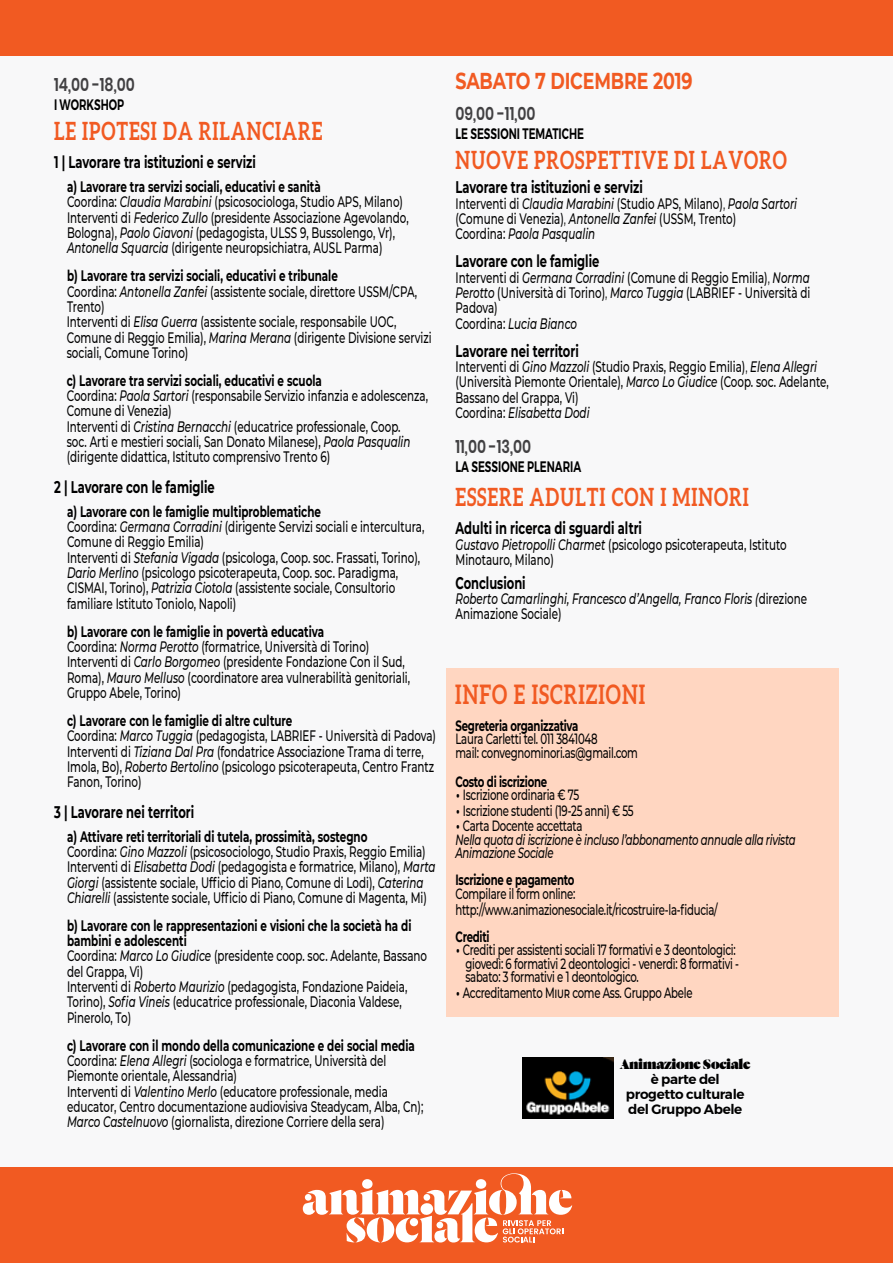
<style>
.page{position:relative;width:893px;height:1263px;background:#f8f8f9}
.page>*{position:absolute;margin:0;border:0;box-sizing:border-box;transform-origin:0 0}
.t1{font:700 27px "Aleo";color:#f15a22;scale:.73 1}
.t2{font:700 25.2px "Aleo";letter-spacing:.05em;color:#f15a22;scale:.73 1}
.t3{font:700 22.95px "Montserrat";letter-spacing:-.01em;color:#f15a22;scale:.76 1}
.t4{font:600 18.3px "Poppins";color:#414042;scale:.78 1}
.t5{font:700 16.8px "Montserrat";color:#000;scale:.68 1}
.t6{font:500 15.15px/15.3px "Montserrat";color:#000;scale:.68 1}
.t7{font:italic 500 15.15px/15.3px "Montserrat";color:#000;scale:.68 1}
.t8{font:600 15.15px "Montserrat";color:#000;scale:.68 1}
.t9{font:900 15px "Dala Floda";letter-spacing:-.025em;color:#000}
.t10{font:500 14.85px/13.5px "Montserrat";letter-spacing:-.025em;color:#000;scale:.68 1}
.t11{font:italic 500 14.85px/13.5px "Montserrat";letter-spacing:-.025em;color:#000;scale:.68 1}
.t12{font:700 14.85px "Montserrat";letter-spacing:-.025em;color:#000;scale:.68 1}
.t13{font:600 13.5px/15px "Montserrat";letter-spacing:-.025em;color:#000;text-align:center}
.s1{font-weight:700}
.s2{font-style:italic}
.s3{font-weight:400}
.s4{font-style:normal}
.s5{font-family:"Spectral"}
.s6{font-family:"Spectral";font-style:normal}
</style>
<div class="page">
<div style="left:0;top:1167px;width:893px;height:96px;background:#f15a22"></div>
<svg style="left:303px;top:1173px;width:269px;height:69px"></svg>
<div style="left:0;top:0;width:893px;height:55px;background:#f15a22"></div>
<img style="left:523px;top:1057px;width:91px;height:61px">
<div style="left:447px;top:668px;width:392px;height:348px;background:#ffd6c1"></div>
<p class="t4" style="left:54px;top:73px;width:105px">14,00 -18,00</p>
<p class="t8" style="left:54px;top:93px;width:93px">i Workshop</p>
<h2 class="t2" style="left:54px;top:116px;width:369px">LE IPOTESI DA RILANCIARE</h2>
<p class="t5" style="left:54px;top:150px;width:298px">1 | Lavorare tra istituzioni e servizi</p>
<p class="t6" style="left:67px;top:178px;width:504px"><span class="s1">a) Lavorare tra servizi sociali, educativi e sanità<br></span>Coordina: <span class="s2">Claudia Marabini</span> (psicosociologa, Studio APS, Milano)<br>Interventi di <span class="s2">Federico Zullo</span> (presidente Associazione Agevolando, Bologna), <span class="s2">Paolo Giavoni</span> (pedagogista, ULSS 9, Bussolengo, Vr), <span class="s2">Antonella Squarcia</span> (dirigente neuropsichiatra, AUSL Parma)</p>
<p class="t6" style="left:67px;top:268px;width:538px"><span class="s1">b) Lavorare tra servizi sociali, educativi e tribunale<br></span>Coordina: <span class="s2">Antonella Zanfei</span> (assistente sociale, direttore USSM/CPA, Trento)<br>Interventi di <span class="s2">Elisa Guerra</span> (assistente sociale, responsabile UOC, Comune di Reggio Emilia), <span class="s2">Marina Merana</span> (dirigente Divisione servizi sociali, Comune Torino)</p>
<p class="t6" style="left:67px;top:372px;width:533px"><span class="s1">c) Lavorare tra servizi sociali, educativi e scuola<br></span>Coordina: <span class="s2">Paola Sartori</span> (responsabile Servizio infanzia e adolescenza, Comune di Venezia)<br>Interventi di <span class="s2">Cristina Bernacchi</span> (educatrice professionale, Coop.<br>soc. Arti e mestieri sociali, San Donato Milanese), <span class="s2">Paola Pasqualin </span>(dirigente didattica, Istituto comprensivo Trento 6)</p>
<p class="t5" style="left:54px;top:475px;width:238px">2 | Lavorare con le famiglie</p>
<p class="t6" style="left:67px;top:503px;width:527px"><span class="s1">a) Lavorare con le famiglie multiproblematiche<br></span>Coordina: <span class="s2">Germana Corradini</span> (dirigente Servizi sociali e intercultura, Comune di Reggio Emilia)<br>Interventi di <span class="s2">Stefania Vigada</span> (psicologa, Coop. soc. Frassati, Torino), <span class="s2">Dario Merlino</span> (psicologo psicoterapeuta, Coop. soc. Paradigma,<br>Cismai</p>
<p class="t6" style="left:67px;top:580px;width:484px;text-indent:38px">, Torino), <span class="s2">Patrizia Ciotola</span> (assistente sociale, Consultorio familiare Istituto Toniolo, Napoli)</p>
<p class="t6" style="left:67px;top:623px;width:506px"><span class="s1">b) Lavorare con le famiglie in povertà educativa<br></span>Coordina: <span class="s2">Norma Perotto</span> (formatrice, Università di Torino)<br>Interventi di <span class="s2">Carlo Borgomeo</span> (presidente Fondazione Con il Sud, Roma), <span class="s2">Mauro Melluso</span> (coordinatore area vulnerabilità genitoriali, Gruppo Abele, Torino)</p>
<p class="t6" style="left:67px;top:712px;width:544px"><span class="s1">c) Lavorare con le famiglie di altre culture<br></span>Coordina: <span class="s2">Marco Tuggia</span> (pedagogista, LABRIEF - Università di Padova)<br>Interventi di <span class="s2">Tiziana Dal Pra</span> (fondatrice Associazione Trama di terre, Imola, Bo), <span class="s2">Roberto Bertolino</span> (psicologo psicoterapeuta, Centro Frantz Fanon, Torino)</p>
<p class="t5" style="left:54px;top:800px;width:208px">3 | Lavorare nei territori</p>
<p class="t6" style="left:67px;top:828px;width:543px"><span class="s1">a) Attivare reti territoriali di tutela, prossimità, sostegno<br></span>Coordina: <span class="s2">Gino Mazzoli</span> (psicosociologo, Studio Praxis, Reggio Emilia)<br>Interventi di <span class="s2">Elisabetta Dodi</span> (pedagogista e formatrice, Milano), <span class="s2">Marta Giorgi</span> (assistente sociale, Ufficio di Piano, Comune di Lodi), <span class="s2">Caterina Chiarelli</span> (assistente sociale, Ufficio di Piano, Comune di Magenta, Mi)</p>
<p class="t6" style="left:67px;top:917px;width:531px"><span class="s1">b) Lavorare con le rappresentazioni e visioni che la società ha di bambini e adolescenti<br></span>Coordina: <span class="s2">Marco Lo Giudice</span> (presidente coop. soc. Adelante, Bassano del Grappa, Vi)<br>Interventi di <span class="s2">Roberto Maurizio</span> (pedagogista, Fondazione Paideia, Torino), <span class="s2">Sofia Vineis</span> (educatrice professionale, Diaconia Valdese, Pinerolo, To)</p>
<p class="t6" style="left:67px;top:1037px;width:526px"><span class="s1">c) Lavorare con il mondo della comunicazione e dei social media </span>Coordina: <span class="s2">Elena Allegri</span> (sociologa e formatrice, Università del Piemonte orientale, Alessandria)<br>Interventi di <span class="s2">Valentino Merlo</span> (educatore professionale, media educator, Centro documentazione audiovisiva Steadycam, Alba, Cn); <span class="s2">Marco Castelnuovo</span> (giornalista, direzione Corriere della sera)</p>
<h3 class="t3" style="left:455px;top:64px;width:313px">sabato 7 DICEMBRE 2019</h3>
<p class="t4" style="left:455px;top:103px;width:104px">09,00 -11,00</p>
<p class="t8" style="left:455px;top:122px;width:191px">LE SESSIONI TEMATICHE</p>
<h2 class="t2" style="left:455px;top:145px;width:211px">NUOVE PROSPETTI</h2>
<h2 class="t2" style="left:642px;top:145px;width:161px">VEDI LAVORO</h2>
<p class="t5" style="left:455px;top:175px;width:277px">Lavorare tra istituzioni e servizi</p>
<p class="t6" style="left:455px;top:195px;width:504px">Interventi di <span class="s2">Claudia Marabini</span> (Studio APS, Milano)<span class="s3">,</span> <span class="s2">Paola Sartori </span>(Comune di Venezia)<span class="s3">,</span> <span class="s2">Antonella Zanfei</span> (USSM, Trento)<br>Coordina: <span class="s2">Paola Pasqualin</span></p>
<p class="t5" style="left:455px;top:249px;width:213px">Lavorare con le famiglie</p>
<p class="t6" style="left:455px;top:269px;width:523px">Interventi di <span class="s2">Germana Corradini</span> (Comune di Reggio Emilia)<span class="s3">,</span> <span class="s2">Norma Perotto</span> (Università di Torino)<span class="s3">,</span> <span class="s2">Marco Tuggia</span> (LABRIEF - Università di Padova)<br>Coordina: <span class="s2">Lucia Bianco</span></p>
<p class="t5" style="left:455px;top:338px;width:183px">Lavorare nei territori</p>
<p class="t6" style="left:455px;top:358px;width:550px">Interventi di <span class="s2">Gino Mazzoli</span> (Studio Praxis, Reggio Emilia)<span class="s3">,</span> <span class="s2">Elena Allegri </span>(Università Piemonte Orientale), <span class="s2">Marco Lo Giudice</span> (Coop. soc. Adelante, Bassano del Grappa, Vi)<br>Coordina: <span class="s2">Elisabetta Dodi</span></p>
<p class="t4" style="left:455px;top:436px;width:99px">11,00 -13,00</p>
<p class="t8" style="left:455px;top:455px;width:186px">LA SESSIONE PLENARIA</p>
<h2 class="t2" style="left:455px;top:482px;width:17px">ESSERE</h2>
<h2 class="t2" style="left:529px;top:482px;width:19px">ADULTI</h2>
<h2 class="t2" style="left:612px;top:482px;width:21px">CON</h2>
<h2 class="t2" style="left:660px;top:482px;width:35px">I MINORI</h2>
<p class="t5" style="left:455px;top:516px;width:276px">Adulti in ricerca di sguardi altri</p>
<p class="t6" style="left:455px;top:536px;width:489px"><span class="s2">Gustavo Pietropolli Charmet</span> (psicologo psicoterapeuta, Istituto<br>Minotauro, Milano)</p>
<p class="t5" style="left:455px;top:571px;width:105px">Conclusioni</p>
<p class="t7" style="left:455px;top:590px;width:519px">Roberto Camarlinghi, Francesco d’Angella, Franco Floris (<span class="s4">direzione<br>Animazione Sociale)</span></p>
<h1 class="t1" style="left:455px;top:677px;width:19px">INFO</h1>
<h1 class="t1" style="left:514px;top:677px;width:40px">E ISCRI</h1>
<h1 class="t1" style="left:586px;top:677px;width:35px">ZIONI</h1>
<p class="t12" style="left:455px;top:714px;width:182px">Segreteria organizzativa</p>
<p class="t10" style="left:455px;top:731px;width:270px">Laura Carletti tel. 011 3841048<br>mail: convegnominori.as@gmail.com</p>
<p class="t12" style="left:455px;top:771px;width:136px">Costo di iscrizione</p>
<p class="t10" style="left:455px;top:787px;width:184px"><span class="s5">•</span> Iscrizione ordinaria € 75</p>
<p class="t10" style="left:455px;top:803px;width:264px"><span class="s5">•</span> Iscrizione studenti (19-25 anni) € 55</p>
<p class="t11" style="left:455px;top:819px;width:502px"><span class="s6">•</span> <span class="s4">Carta Docente accettata<br></span>Nella quota di iscrizione è incluso l’abbonamento annuale alla rivista<br>Animazione Sociale</p>
<p class="t12" style="left:455px;top:869px;width:176px">Iscrizione e pagamento</p>
<p class="t10" style="left:455px;top:885px;width:387px;line-height:15.6px">Compilare il form online: http://www.animazionesociale.it/ricostruire-la-fiducia/</p>
<p class="t12" style="left:455px;top:925px;width:52px">Crediti</p>
<p class="t10" style="left:465px;top:942px;width:404px;text-indent:-10px"><span class="s5">•</span> Crediti per assistenti sociali 17 formativi e 3 deontologici: giovedì: 6 formativi 2 deontologici - venerdì: 8 formativi - sabato: 3 formativi e 1 deontologico.</p>
<p class="t10" style="left:455px;top:985px;width:350px"><span class="s5">•</span> Accreditamento Miur come Ass. Gruppo Abele</p>
<p class="t9" style="left:620px;top:1053px;width:132px">Animazione Sociale</p>
<p class="t13" style="left:626px;top:1071px;width:120px">è parte del progetto culturale del Gruppo Abele</p>
</div>
